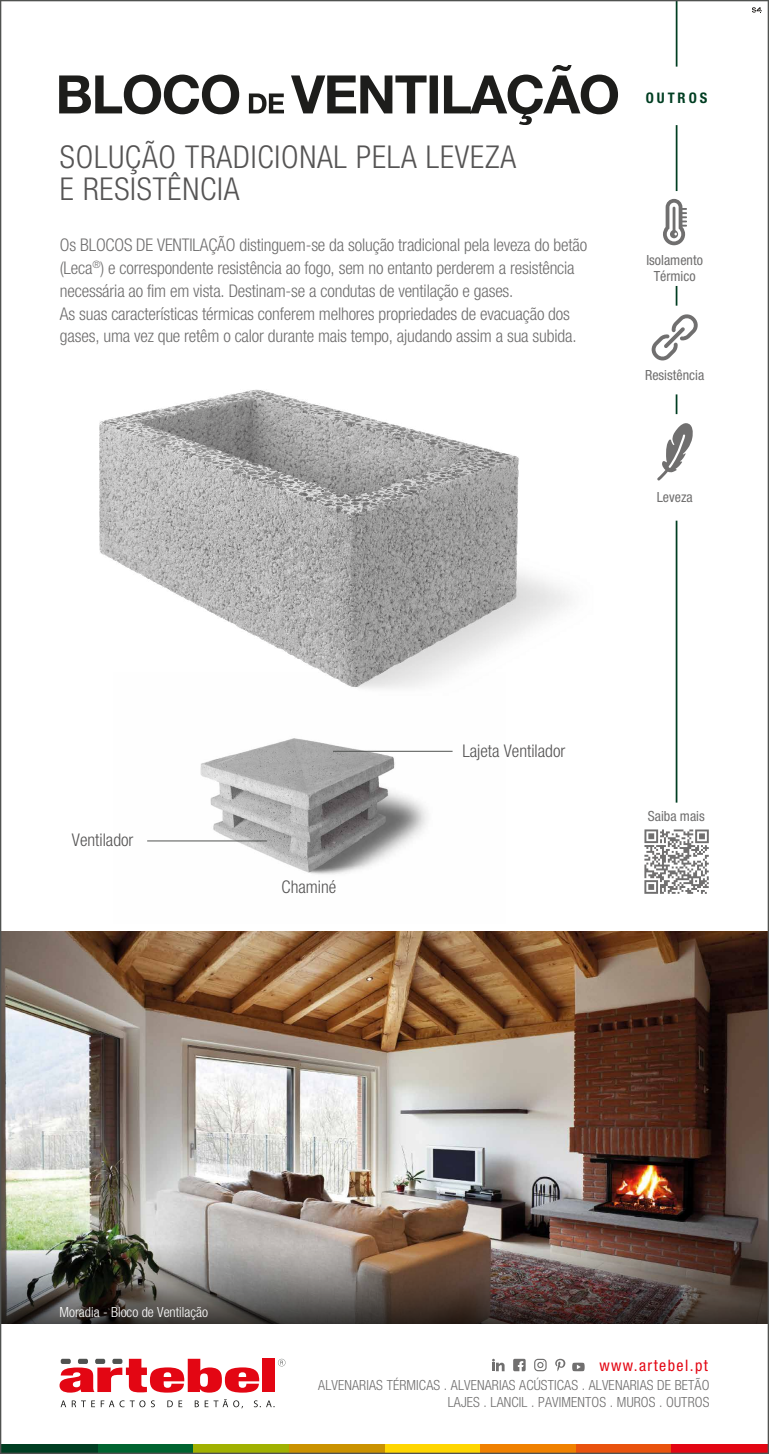
<style>
.page{position:relative;width:769px;height:1454px;background:#fff}
.page>*{position:absolute;margin:0;border:0;box-sizing:border-box;transform-origin:0 0}
.t1{font:300 condensed 31.5px/32px "Helvetica Neue";letter-spacing:.025em;color:#555454}
.t2{font:300 condensed 17.5px/22.8px "Helvetica Neue";letter-spacing:-.01em;color:#706f6f}
.t3{font:300 condensed 17.5px "Helvetica Neue";color:#555454}
.t4{font:condensed 15.75px "Helvetica Neue";letter-spacing:.09em;color:#e30613}
.t5{font:700 condensed 14.53px "Helvetica Neue";letter-spacing:.2em;color:#003e22}
.t6{font:300 condensed 14px/16.8px "Helvetica Neue";letter-spacing:.01em;color:#706f6f;text-align:right}
.t7{font:condensed 14px/16.1px "Helvetica Neue";color:#706f6f;text-align:center}
.t8{font:300 condensed 14px "Helvetica Neue";color:#fff}
</style>
<div class="page">
<img style="left:0;top:0;width:769px;height:1453px">
<h1 class="t1" style="left:60px;top:141px;width:458px">SOLUÇÃO TRADICIONAL PELA LEVEZA<br>E RESISTÊNCIA</h1>
<p class="t2" style="left:60px;top:233px;width:529px">Os BLOCOS DE VENTILAÇÃO distinguem-se da solução tradicional pela leveza do betão (Leca<sup>®</sup>) e correspondente resistência ao fogo, sem no entanto perderem a resistência necessária ao fim em vista. Destinam-se a condutas de ventilação e gases.<br>As suas características térmicas conferem melhores propriedades de evacuação dos gases, uma vez que retêm o calor durante mais tempo, ajudando assim a sua subida.</p>
<p class="t5" style="left:646px;top:89px;width:63px">OUTROS</p>
<p class="t7" style="left:646px;top:252px;width:58px">Isolamento<br>Térmico</p>
<p class="t7" style="left:645px;top:366px;width:61px">Resistência</p>
<p class="t7" style="left:657px;top:489px;width:37px">Leveza</p>
<p class="t3" style="left:72px;top:829px;width:63px">Ventilador</p>
<p class="t3" style="left:282px;top:877px;width:56px">Chaminé</p>
<p class="t3" style="left:462px;top:741px;width:104px">Lajeta Ventilador</p>
<p class="t7" style="left:648px;top:808px;width:59px">Saiba mais</p>
<p class="t8" style="left:60px;top:1303px;width:150px">Moradia - Bloco de Ventilação</p>
<p class="t4" style="left:599px;top:1356px;width:110px">www.artebel.pt</p>
<p class="t6" style="left:318px;top:1376px;width:393px">ALVENARIAS TÉRMICAS . ALVENARIAS ACÚSTICAS . ALVENARIAS DE BETÃO<br>LAJES . LANCIL . PAVIMENTOS . MUROS . OUTROS</p>
</div>
